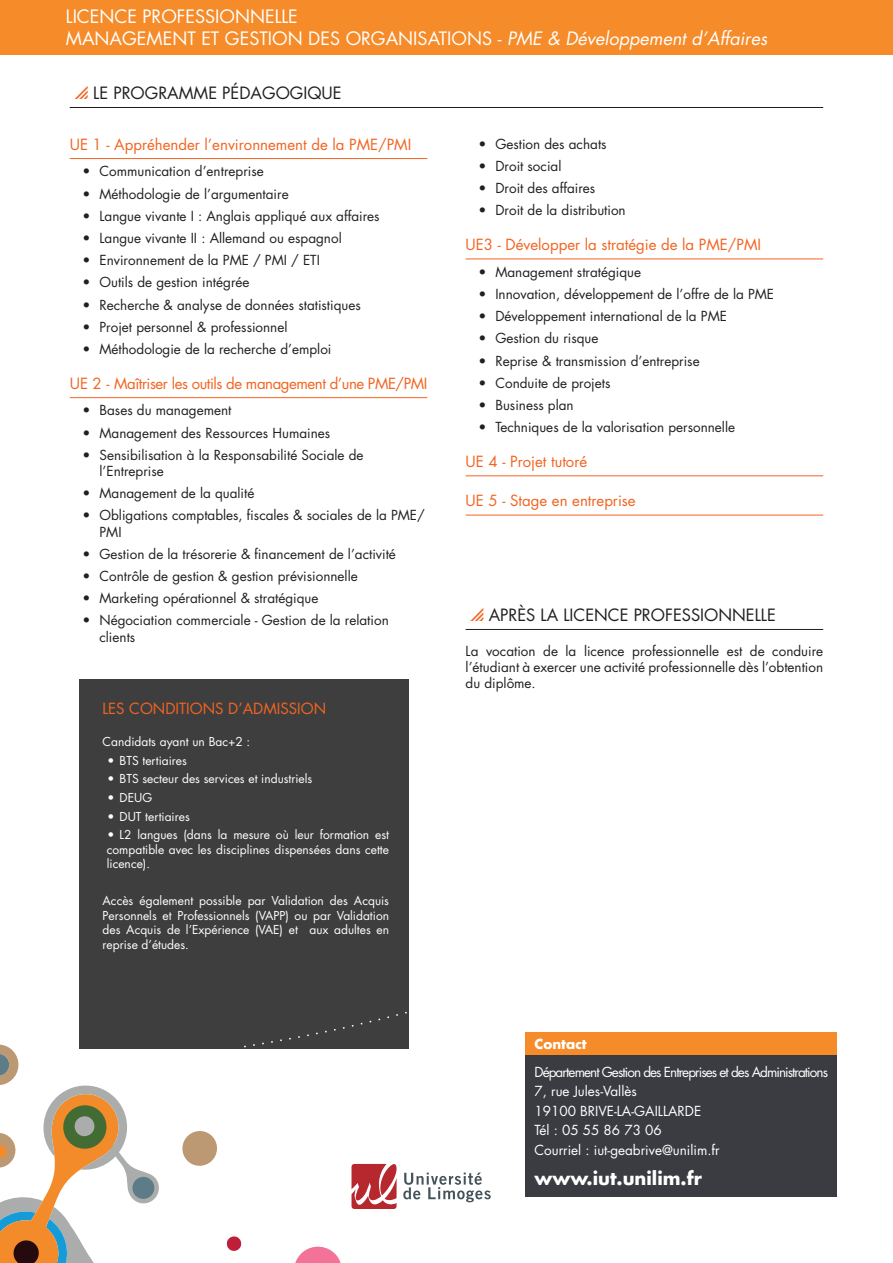
<style>
.page{position:relative;width:893px;height:1263px;background:#fff}
.page>*{position:absolute;margin:0;border:0;box-sizing:border-box;transform-origin:0 0}
.t1{font:18px/21.6px "Futura Std";color:#fff}
.t2{font:700 18px "Futura Std";color:#fff}
.t3{font:16.5px "Futura Std";color:#231f20}
.t4{font:15px "Futura Std";color:#f36421}
.t5{font:15px "Futura Std";letter-spacing:-.03em;color:#f36421}
.t6{font:13.5px/16.2px "Futura Std";color:#231f20}
.t7{font:13.5px/19.5px "Futura Std";color:#fff}
.t8{font:700 13.5px "Futura Std";color:#fff}
.t9{font:12px/14.4px "Futura Std";color:#fff;text-align:justify}
.s1{font-style:italic}
.s2{font-weight:700}
</style>
<div class="page">
<div style="left:0;top:0;width:893px;height:54px;background:#f68b29"></div>
<hr style="left:70px;top:158px;width:357px;height:1px;background:#f36421">
<hr style="left:70px;top:397px;width:357px;height:1px;background:#f36421">
<hr style="left:466px;top:259px;width:357px;height:1px;background:#f36421">
<hr style="left:466px;top:476px;width:357px;height:1px;background:#f36421">
<hr style="left:466px;top:515px;width:357px;height:1px;background:#f36421">
<hr style="left:466px;top:629px;width:357px;height:1px;background:#231f20">
<hr style="left:70px;top:107px;width:753px;height:1px;background:#231f20">
<div style="left:80px;top:679px;width:329px;height:369px;background:#3e3e3f"></div>
<svg style="left:0;top:1011px;width:491px;height:252px"></svg>
<div style="left:525px;top:1032px;width:312px;height:24px;background:#f68b29"></div>
<div style="left:525px;top:1055px;width:312px;height:141px;background:#3b3c42"></div>
<h1 class="t1" style="left:66px;top:6px;width:703px">LICENCE PROFESSIONNELLE<br>MANAGEMENT ET GESTION DES ORGANISATIONS - <span class="s1">PME &amp; Développement d’Affaires</span></h1>
<p class="t3" style="left:93px;top:82px;width:250px">LE PROGRAMME PÉDAGOGIQUE</p>
<p class="t4" style="left:70px;top:135px;width:343px">UE 1 - Appréhender l’environnement de la PME/PMI</p>
<p class="t6" style="left:82px;top:163px;width:183px">• Communication d’entreprise</p>
<p class="t6" style="left:82px;top:186px;width:208px">• Méthodologie de l’argumentaire</p>
<p class="t6" style="left:82px;top:208px;width:299px">• Langue vivante I : Anglais appliqué aux affaires</p>
<p class="t6" style="left:82px;top:230px;width:261px">• Langue vivante II : Allemand ou espagnol</p>
<p class="t6" style="left:82px;top:252px;width:239px">• Environnement de la PME / PMI / ETI</p>
<p class="t6" style="left:82px;top:274px;width:169px">• Outils de gestion intégrée</p>
<p class="t6" style="left:82px;top:297px;width:280px">• Recherche &amp; analyse de données statistiques</p>
<p class="t6" style="left:82px;top:319px;width:206px">• Projet personnel &amp; professionnel</p>
<p class="t6" style="left:82px;top:341px;width:250px">• Méthodologie de la recherche d’emploi</p>
<p class="t5" style="left:70px;top:374px;width:359px">UE 2 - Maîtriser les outils de management d’une PME/PMI</p>
<p class="t6" style="left:82px;top:402px;width:150px">• Bases du management</p>
<p class="t6" style="left:82px;top:425px;width:249px">• Management des Ressources Humaines</p>
<p class="t6" style="left:99px;top:447px;width:265px;text-indent:-17px">• Sensibilisation à la Responsabilité Sociale de l’Entreprise</p>
<p class="t6" style="left:82px;top:485px;width:173px">• Management de la qualité</p>
<p class="t6" style="left:99px;top:507px;width:327px;text-indent:-17px">• Obligations comptables, fiscales &amp; sociales de la PME/<br>PMI</p>
<p class="t6" style="left:82px;top:546px;width:315px">• Gestion de la trésorerie &amp; financement de l’activité</p>
<p class="t6" style="left:82px;top:568px;width:277px">• Contrôle de gestion &amp; gestion prévisionnelle</p>
<p class="t6" style="left:82px;top:590px;width:238px">• Marketing opérationnel &amp; stratégique</p>
<p class="t6" style="left:99px;top:612px;width:291px;text-indent:-17px">• Négociation commerciale - Gestion de la relation clients</p>
<p class="t4" style="left:103px;top:699px;width:225px">LES CONDITIONS D’ADMISSION</p>
<p class="t9" style="left:103px;top:735px;width:149px">Candidats ayant un Bac+2 :</p>
<p class="t9" style="left:107px;top:753px;width:82px"><span class="s2">•</span> BTS tertiaires</p>
<p class="t9" style="left:107px;top:772px;width:207px"><span class="s2">•</span> BTS secteur des services et industriels</p>
<p class="t9" style="left:107px;top:790px;width:47px"><span class="s2">•</span> DEUG</p>
<p class="t9" style="left:107px;top:809px;width:84px"><span class="s2">•</span> DUT tertiaires</p>
<p class="t9" style="left:107px;top:828px;width:284px"><span class="s2">•</span> L2 langues (dans la mesure où leur formation est compatible avec les disciplines dispensées dans cette licence).</p>
<p class="t9" style="left:103px;top:894px;width:288px">Accès également possible par Validation des Acquis Personnels et Professionnels (VAPP) ou par Validation des Acquis de l’Expérience (VAE) et aux adultes en reprise d’études.</p>
<p class="t6" style="left:478px;top:136px;width:130px">• Gestion des achats</p>
<p class="t6" style="left:478px;top:158px;width:84px">• Droit social</p>
<p class="t6" style="left:478px;top:180px;width:118px">• Droit des affaires</p>
<p class="t6" style="left:478px;top:202px;width:149px">• Droit de la distribution</p>
<p class="t4" style="left:466px;top:235px;width:297px">UE3 - Développer la stratégie de la PME/PMI</p>
<p class="t6" style="left:478px;top:264px;width:164px">• Management stratégique</p>
<p class="t6" style="left:478px;top:286px;width:297px">• Innovation, développement de l’offre de la PME</p>
<p class="t6" style="left:478px;top:308px;width:250px">• Développement international de la PME</p>
<p class="t6" style="left:478px;top:330px;width:122px">• Gestion du risque</p>
<p class="t6" style="left:478px;top:353px;width:223px">• Reprise &amp; transmission d’entreprise</p>
<p class="t6" style="left:478px;top:375px;width:134px">• Conduite de projets</p>
<p class="t6" style="left:478px;top:397px;width:97px">• Business plan</p>
<p class="t6" style="left:478px;top:419px;width:258px">• Techniques de la valorisation personnelle</p>
<p class="t4" style="left:466px;top:452px;width:123px">UE 4 - Projet tutoré</p>
<p class="t4" style="left:466px;top:491px;width:172px">UE 5 - Stage en entreprise</p>
<p class="t3" style="left:489px;top:604px;width:289px">APRÈS LA LICENCE PROFESSIONNELLE</p>
<p class="t6" style="left:466px;top:643px;width:359px;text-align:justify">La vocation de la licence professionnelle est de conduire l’étudiant à exercer une activité professionnelle dès l’obtention du diplôme.</p>
<p class="t8" style="left:534px;top:1035px;width:54px">Contact</p>
<p class="t7" style="left:534px;top:1062px;width:295px">Département Gestion des Entreprises et des Administrations<br>7, rue Jules-Vallès<br>19100 BRIVE-LA-GAILLARDE<br>Tél : 05 55 86 73 06<br>Courriel : iut-geabrive@unilim.fr</p>
<h1 class="t2" style="left:534px;top:1166px;width:169px">www.iut.unilim.fr</h1>
</div>
